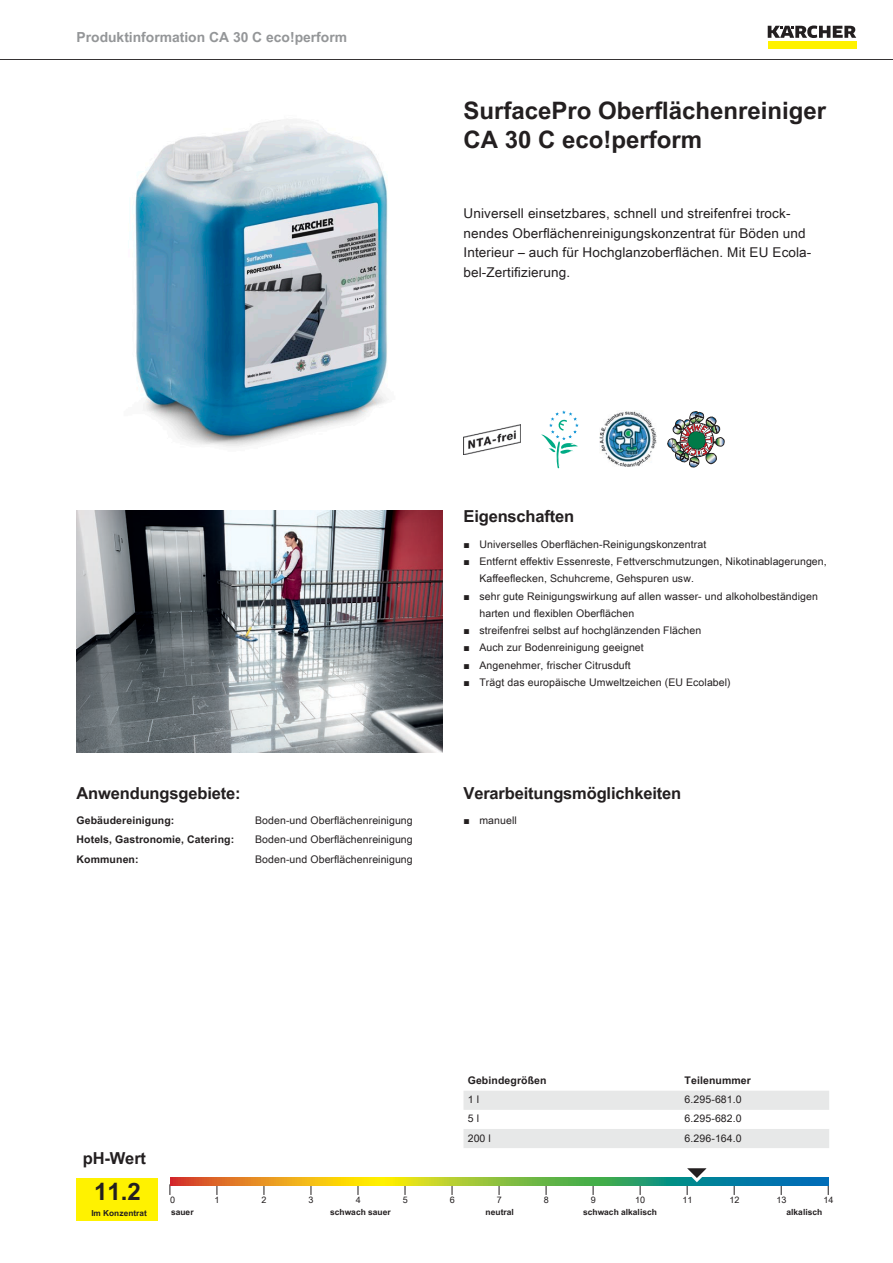
<style>
.page{position:relative;width:893px;height:1263px;background:#fff}
.page>*{position:absolute;margin:0;border:0;box-sizing:border-box;transform-origin:0 0}
.t1{font:700 24px/28.8px "Arial Unicode MS";color:#231f20}
.t2{font:700 16.5px "Arial Unicode MS";letter-spacing:-.01em;color:#231f20}
.t3{font:700 13.8px "Arial Unicode MS";color:#949698}
.t4{font:13.5px/19.5px "Arial Unicode MS";letter-spacing:.01em;color:#231f20}
.t5{font:10.5px/17.2px "Arial Unicode MS";letter-spacing:.01em;color:#231f20}
.t6{font:700 10.5px "Arial Unicode MS";letter-spacing:.01em;color:#231f20}
.t7{font:9px "Arial Unicode MS";color:#231f20}
.t8{font:700 8.4px "Arial Unicode MS";color:#231f20}
.t9{font:700 8.25px "Arial Unicode MS";color:#231f20}
.s1{font-family:"Arial"}
</style>
<div class="page">
<hr style="left:0;top:59px;width:893px;height:1px;background:#231f20">
<div style="left:768px;top:42px;width:88px;height:7px;background:#fff200"></div>
<svg style="left:768px;top:26px;width:88px;height:12px"></svg>
<img style="left:135px;top:119px;width:254px;height:328px">
<img style="left:463px;top:424px;width:57px;height:30px">
<svg style="left:541px;top:410px;width:38px;height:58px"></svg>
<img style="left:600px;top:411px;width:56px;height:56px">
<img style="left:668px;top:412px;width:56px;height:55px">
<img style="left:77px;top:510px;width:365px;height:243px">
<div style="left:77px;top:1178px;width:81px;height:42px;background:#fff200"></div>
<svg style="left:170px;top:1178px;width:658px;height:8px;background:#8aa347"></svg>
<svg style="left:679px;top:1168px;width:38px;height:27px"></svg>
<svg style="left:463px;top:1091px;width:366px;height:57px"></svg>
<h3 class="t3" style="left:77px;top:27px;width:272px">Produktinformation CA 30 C eco!perform</h3>
<h1 class="t1" style="left:463px;top:97px;width:364px">SurfacePro Oberflächenreiniger<br>CA 30 C eco!perform</h1>
<p class="t4" style="left:463px;top:203px;width:349px">Universell einsetzbares, schnell und streifenfrei trock&shy;nendes Oberflächenreinigungskonzentrat für Böden und Interieur – auch für Hochglanzoberflächen. Mit EU Ecola&shy;bel-Zertifizierung.</p>
<h2 class="t2" style="left:77px;top:780px;width:166px">Anwendungsgebiete:</h2>
<p class="t6" style="left:77px;top:812px;width:99px">Gebäudereinigung:</p>
<p class="t5" style="left:255px;top:811px;width:159px">Boden-und Oberflächenreinigung</p>
<p class="t6" style="left:77px;top:832px;width:159px">Hotels, Gastronomie, Catering:</p>
<p class="t5" style="left:255px;top:831px;width:159px">Boden-und Oberflächenreinigung</p>
<p class="t6" style="left:77px;top:851px;width:64px">Kommunen:</p>
<p class="t5" style="left:255px;top:850px;width:159px">Boden-und Oberflächenreinigung</p>
<h2 class="t2" style="left:463px;top:504px;width:112px">Eigenschaften</h2>
<p class="t5" style="left:463px;top:535px;width:244px"><span class="s1">■</span> Universelles Oberflächen-Reinigungskonzentrat</p>
<p class="t5" style="left:479px;top:553px;width:349px;text-indent:-16px"><span class="s1">■</span> Entfernt effektiv Essenreste, Fettverschmutzungen, Nikotinablagerungen,<br>Kaffeeflecken, Schuhcreme, Gehspuren usw.</p>
<p class="t5" style="left:479px;top:587px;width:340px;text-indent:-16px"><span class="s1">■</span> sehr gute Reinigungswirkung auf allen wasser- und alkoholbeständigen harten und flexiblen Oberflächen</p>
<p class="t5" style="left:463px;top:622px;width:239px"><span class="s1">■</span> streifenfrei selbst auf hochglänzenden Flächen</p>
<p class="t5" style="left:463px;top:639px;width:182px"><span class="s1">■</span> Auch zur Bodenreinigung geeignet</p>
<p class="t5" style="left:463px;top:656px;width:169px"><span class="s1">■</span> Angenehmer, frischer Citrusduft</p>
<p class="t5" style="left:463px;top:673px;width:269px"><span class="s1">■</span> Trägt das europäische Umweltzeichen (EU Ecolabel)</p>
<h2 class="t2" style="left:463px;top:780px;width:219px">Verarbeitungsmöglichkeiten</h2>
<p class="t5" style="left:463px;top:812px;width:55px"><span class="s1">■</span> manuell</p>
<p class="t6" style="left:468px;top:1073px;width:80px">Gebindegrößen</p>
<p class="t6" style="left:685px;top:1073px;width:68px">Teilenummer</p>
<p class="t5" style="left:468px;top:1091px;width:13px">1 l</p>
<p class="t5" style="left:685px;top:1091px;width:59px">6.295-681.0</p>
<p class="t5" style="left:468px;top:1110px;width:13px">5 l</p>
<p class="t5" style="left:685px;top:1110px;width:59px">6.295-682.0</p>
<p class="t5" style="left:468px;top:1129px;width:25px">200 l</p>
<p class="t5" style="left:685px;top:1129px;width:59px">6.296-164.0</p>
<h2 class="t2" style="left:83px;top:1146px;width:65px">pH-Wert</h2>
<h1 class="t1" style="left:94px;top:1178px;width:48px">11.2</h1>
<p class="t7" style="left:170px;top:1193px;width:7px">0</p>
<p class="t7" style="left:215px;top:1193px;width:7px">1</p>
<p class="t7" style="left:262px;top:1193px;width:7px">2</p>
<p class="t7" style="left:309px;top:1193px;width:7px">3</p>
<p class="t7" style="left:356px;top:1193px;width:7px">4</p>
<p class="t7" style="left:403px;top:1193px;width:7px">5</p>
<p class="t7" style="left:450px;top:1193px;width:7px">6</p>
<p class="t7" style="left:497px;top:1193px;width:7px">7</p>
<p class="t7" style="left:544px;top:1193px;width:7px">8</p>
<p class="t7" style="left:591px;top:1193px;width:7px">9</p>
<p class="t7" style="left:635px;top:1193px;width:12px">10</p>
<p class="t7" style="left:682px;top:1193px;width:12px">11</p>
<p class="t7" style="left:729px;top:1193px;width:12px">12</p>
<p class="t7" style="left:776px;top:1193px;width:12px">13</p>
<p class="t7" style="left:823px;top:1193px;width:12px">14</p>
<p class="t9" style="left:91px;top:1207px;width:57px">Im Konzentrat</p>
<p class="t8" style="left:171px;top:1206px;width:24px">sauer</p>
<p class="t8" style="left:330px;top:1206px;width:62px">schwach sauer</p>
<p class="t8" style="left:486px;top:1206px;width:30px">neutral</p>
<p class="t8" style="left:583px;top:1206px;width:75px">schwach alkalisch</p>
<p class="t8" style="left:786px;top:1206px;width:37px">alkalisch</p>
</div>
